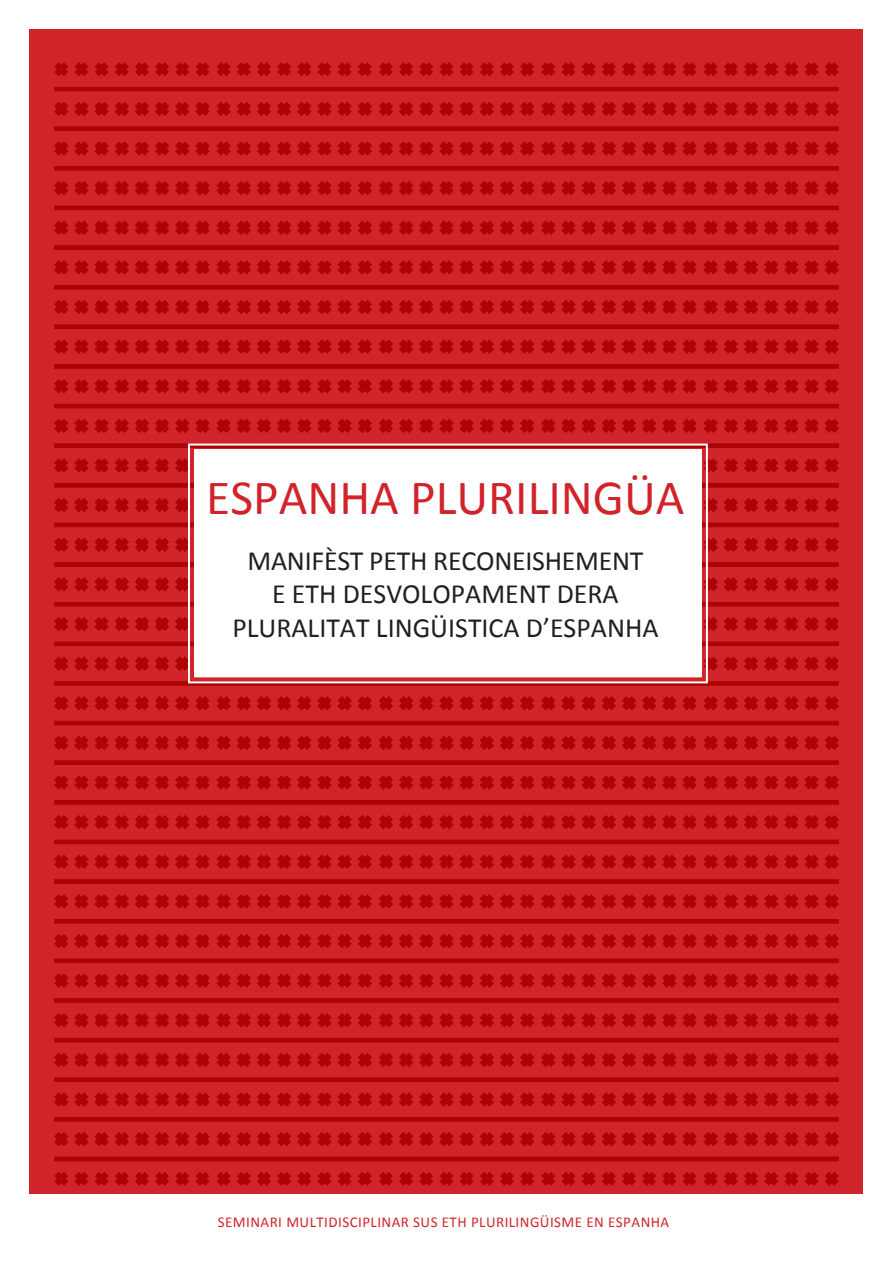
<style>
.page{position:relative;width:893px;height:1263px;background:#fff}
.page>*{position:absolute;margin:0;border:0;box-sizing:border-box;transform-origin:0 0}
.t1{font:49.5px "Calibri";color:#d1232a}
.t2{font:27.9px/33.5px "Calibri";color:#231f20;text-align:center}
.t3{font:15px "Calibri";letter-spacing:.03em;color:#d1232a}
</style>
<div class="page">
<div style="left:30px;top:30px;width:833px;height:1203px;background:#d1232a"></div>
<svg style="left:54px;top:62px;width:785px;height:14px"></svg>
<hr style="left:54px;top:87px;width:785px;height:4px;background:#ab0406">
<svg style="left:54px;top:102px;width:785px;height:14px"></svg>
<div style="left:54px;top:126px;width:785px;height:5px;background:#ab0406"></div>
<svg style="left:54px;top:141px;width:785px;height:15px"></svg>
<div style="left:54px;top:166px;width:785px;height:5px;background:#ab0406"></div>
<svg style="left:54px;top:181px;width:785px;height:14px"></svg>
<hr style="left:54px;top:206px;width:785px;height:4px;background:#ab0406">
<svg style="left:54px;top:221px;width:785px;height:14px"></svg>
<div style="left:54px;top:245px;width:785px;height:5px;background:#ab0406"></div>
<svg style="left:54px;top:260px;width:785px;height:15px"></svg>
<hr style="left:54px;top:285px;width:785px;height:4px;background:#ab0406">
<svg style="left:54px;top:300px;width:785px;height:14px"></svg>
<hr style="left:54px;top:325px;width:785px;height:4px;background:#ab0406">
<svg style="left:54px;top:339px;width:785px;height:15px"></svg>
<div style="left:54px;top:364px;width:785px;height:5px;background:#ab0406"></div>
<svg style="left:54px;top:379px;width:785px;height:14px"></svg>
<hr style="left:54px;top:404px;width:785px;height:4px;background:#ab0406">
<svg style="left:54px;top:419px;width:785px;height:14px"></svg>
<div style="left:54px;top:443px;width:785px;height:5px;background:#ab0406"></div>
<svg style="left:54px;top:458px;width:785px;height:15px"></svg>
<hr style="left:54px;top:483px;width:785px;height:4px;background:#ab0406">
<svg style="left:54px;top:498px;width:785px;height:14px"></svg>
<hr style="left:54px;top:523px;width:785px;height:4px;background:#ab0406">
<svg style="left:54px;top:538px;width:785px;height:14px"></svg>
<div style="left:54px;top:562px;width:785px;height:5px;background:#ab0406"></div>
<svg style="left:54px;top:577px;width:785px;height:15px"></svg>
<hr style="left:54px;top:602px;width:785px;height:4px;background:#ab0406">
<svg style="left:54px;top:617px;width:785px;height:14px"></svg>
<hr style="left:54px;top:642px;width:785px;height:4px;background:#ab0406">
<svg style="left:54px;top:656px;width:785px;height:15px"></svg>
<div style="left:54px;top:681px;width:785px;height:5px;background:#ab0406"></div>
<svg style="left:54px;top:696px;width:785px;height:14px"></svg>
<hr style="left:54px;top:721px;width:785px;height:4px;background:#ab0406">
<svg style="left:54px;top:736px;width:785px;height:14px"></svg>
<div style="left:54px;top:760px;width:785px;height:5px;background:#ab0406"></div>
<svg style="left:54px;top:775px;width:785px;height:15px"></svg>
<hr style="left:54px;top:800px;width:785px;height:4px;background:#ab0406">
<svg style="left:54px;top:815px;width:785px;height:14px"></svg>
<hr style="left:54px;top:840px;width:785px;height:4px;background:#ab0406">
<svg style="left:54px;top:855px;width:785px;height:14px"></svg>
<div style="left:54px;top:879px;width:785px;height:5px;background:#ab0406"></div>
<svg style="left:54px;top:894px;width:785px;height:15px"></svg>
<hr style="left:54px;top:919px;width:785px;height:4px;background:#ab0406">
<svg style="left:54px;top:934px;width:785px;height:14px"></svg>
<hr style="left:54px;top:959px;width:785px;height:4px;background:#ab0406">
<svg style="left:54px;top:973px;width:785px;height:15px"></svg>
<div style="left:54px;top:998px;width:785px;height:5px;background:#ab0406"></div>
<svg style="left:54px;top:1013px;width:785px;height:14px"></svg>
<hr style="left:54px;top:1038px;width:785px;height:4px;background:#ab0406">
<svg style="left:54px;top:1053px;width:785px;height:14px"></svg>
<div style="left:54px;top:1077px;width:785px;height:5px;background:#ab0406"></div>
<svg style="left:54px;top:1092px;width:785px;height:15px"></svg>
<hr style="left:54px;top:1117px;width:785px;height:4px;background:#ab0406">
<svg style="left:54px;top:1132px;width:785px;height:14px"></svg>
<svg style="left:54px;top:1172px;width:785px;height:14px"></svg>
<hr style="left:54px;top:1157px;width:785px;height:4px;background:#ab0406">
<div style="left:0;top:1195px;width:893px;height:68px;background:#fff"></div>
<svg style="left:187px;top:443px;width:522px;height:241px;background:#fbf2f2"></svg>
<div style="left:194px;top:449px;width:508px;height:228px;border:6px solid #fff"></div>
<h1 class="t1" style="left:206px;top:467px;width:480px">ESPANHA PLURILINGÜA</h1>
<p class="t2" style="left:232px;top:544px;width:428px">MANIFÈST PETH RECONEISHEMENT<br>E ETH DESVOLOPAMENT DERA<br>PLURALITAT LINGÜISTICA D’ESPANHA</p>
<p class="t3" style="left:218px;top:1212px;width:453px">SEMINARI MULTIDISCIPLINAR SUS ETH PLURILINGÜISME EN ESPANHA</p>
</div>
